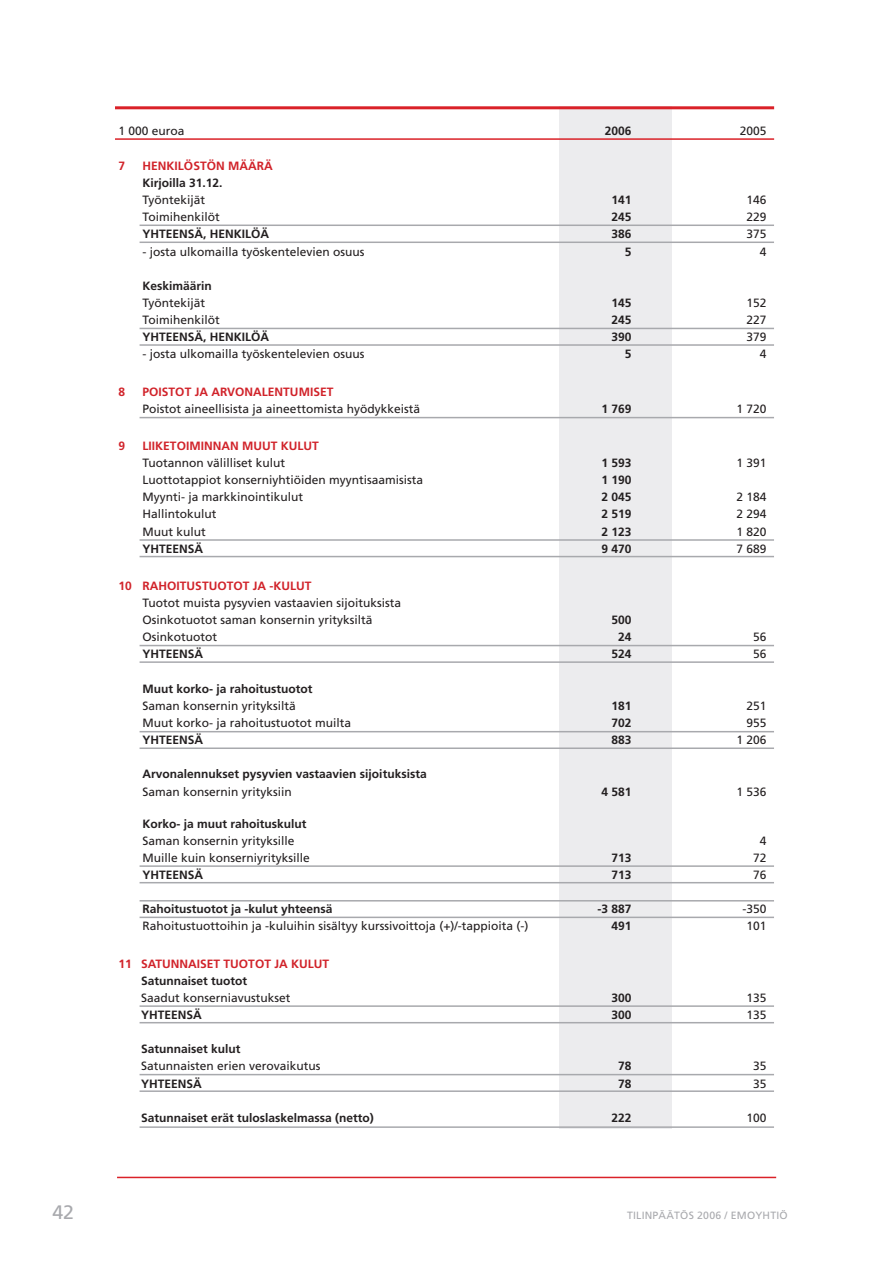
<style>
.page{position:relative;width:893px;height:1263px;background:#fff}
.page>*{position:absolute;margin:0;border:0;box-sizing:border-box;transform-origin:0 0}
.t1{font:19.5px "Frutiger";color:#a8a9ad}
.t2{font:12px/17.1px "Frutiger";color:#231f20}
.t3{font:700 12px "Frutiger";color:#231f20}
.t4{font:700 12px "Frutiger";color:#d1232a}
.t5{font:10.5px "Frutiger";letter-spacing:.02em;color:#a8a9ad}
</style>
<div class="page">
<hr style="left:117px;top:1177px;width:659px;height:1px;background:#da2128">
<div style="left:559px;top:106px;width:112px;height:1022px;background:#ececee"></div>
<hr style="left:115px;top:106px;width:659px;height:3px;background:#da2128">
<hr style="left:115px;top:138px;width:659px;height:2px;background:#da2128">
<hr style="left:140px;top:417px;width:634px;height:1px;background:#a8a9ad">
<hr style="left:140px;top:225px;width:634px;height:1px;background:#a8a9ad">
<hr style="left:140px;top:344px;width:634px;height:2px;background:#a8a9ad">
<hr style="left:140px;top:328px;width:634px;height:1px;background:#a8a9ad">
<hr style="left:140px;top:556px;width:634px;height:1px;background:#a8a9ad">
<hr style="left:140px;top:539px;width:634px;height:2px;background:#a8a9ad">
<hr style="left:140px;top:661px;width:634px;height:2px;background:#a8a9ad">
<hr style="left:140px;top:645px;width:634px;height:1px;background:#a8a9ad">
<hr style="left:140px;top:916px;width:634px;height:2px;background:#a8a9ad">
<hr style="left:140px;top:900px;width:634px;height:1px;background:#a8a9ad">
<hr style="left:140px;top:882px;width:634px;height:1px;background:#a8a9ad">
<hr style="left:140px;top:865px;width:634px;height:2px;background:#a8a9ad">
<hr style="left:140px;top:1022px;width:634px;height:1px;background:#a8a9ad">
<hr style="left:140px;top:1005px;width:634px;height:2px;background:#a8a9ad">
<hr style="left:140px;top:1090px;width:634px;height:2px;background:#a8a9ad">
<hr style="left:140px;top:1074px;width:634px;height:1px;background:#a8a9ad">
<hr style="left:140px;top:1126px;width:634px;height:2px;background:#a8a9ad">
<hr style="left:140px;top:747px;width:634px;height:2px;background:#a8a9ad">
<hr style="left:140px;top:731px;width:634px;height:1px;background:#a8a9ad">
<hr style="left:140px;top:242px;width:634px;height:1px;background:#a8a9ad">
<p class="t2" style="left:119px;top:122px;width:68px">1 000 euroa</p>
<p class="t3" style="left:605px;top:124px;width:28px">2006</p>
<p class="t2" style="left:740px;top:122px;width:28px">2005</p>
<p class="t4" style="left:119px;top:159px;width:8px">7</p>
<p class="t4" style="left:143px;top:159px;width:132px">HENKILÖSTÖN MÄÄRÄ</p>
<p class="t3" style="left:143px;top:176px;width:82px">Kirjoilla 31.12.</p>
<p class="t2" style="left:143px;top:191px;width:64px">Työntekijät</p>
<p class="t3" style="left:612px;top:193px;width:22px">141</p>
<p class="t2" style="left:747px;top:191px;width:22px">146</p>
<p class="t2" style="left:143px;top:209px;width:79px">Toimihenkilöt</p>
<p class="t3" style="left:612px;top:210px;width:22px">245</p>
<p class="t2" style="left:747px;top:209px;width:22px">229</p>
<p class="t3" style="left:143px;top:227px;width:128px">YHTEENSÄ, HENKILÖÄ</p>
<p class="t3" style="left:612px;top:227px;width:22px">386</p>
<p class="t2" style="left:747px;top:226px;width:22px">375</p>
<p class="t2" style="left:143px;top:243px;width:224px">- josta ulkomailla työskentelevien osuus</p>
<p class="t3" style="left:625px;top:244px;width:8px">5</p>
<p class="t2" style="left:760px;top:243px;width:8px">4</p>
<p class="t3" style="left:143px;top:279px;width:71px">Keskimäärin</p>
<p class="t2" style="left:143px;top:294px;width:64px">Työntekijät</p>
<p class="t3" style="left:612px;top:296px;width:22px">145</p>
<p class="t2" style="left:747px;top:294px;width:22px">152</p>
<p class="t2" style="left:143px;top:311px;width:79px">Toimihenkilöt</p>
<p class="t3" style="left:612px;top:313px;width:22px">245</p>
<p class="t2" style="left:747px;top:311px;width:22px">227</p>
<p class="t3" style="left:143px;top:330px;width:128px">YHTEENSÄ, HENKILÖÄ</p>
<p class="t3" style="left:612px;top:330px;width:22px">390</p>
<p class="t2" style="left:747px;top:328px;width:22px">379</p>
<p class="t2" style="left:143px;top:346px;width:224px">- josta ulkomailla työskentelevien osuus</p>
<p class="t3" style="left:625px;top:347px;width:8px">5</p>
<p class="t2" style="left:760px;top:346px;width:8px">4</p>
<p class="t4" style="left:119px;top:384px;width:8px">8</p>
<p class="t4" style="left:143px;top:384px;width:192px">POISTOT JA ARVONALENTUMISET</p>
<p class="t2" style="left:143px;top:400px;width:279px">Poistot aineellisista ja aineettomista hyödykkeistä</p>
<p class="t3" style="left:602px;top:401px;width:32px">1 769</p>
<p class="t2" style="left:737px;top:400px;width:32px">1 720</p>
<p class="t4" style="left:119px;top:439px;width:8px">9</p>
<p class="t4" style="left:143px;top:439px;width:178px">LIIKETOIMINNAN MUUT KULUT</p>
<p class="t2" style="left:143px;top:454px;width:144px">Tuotannon välilliset kulut</p>
<p class="t3" style="left:602px;top:456px;width:32px">1 593</p>
<p class="t2" style="left:737px;top:454px;width:32px">1 391</p>
<p class="t2" style="left:143px;top:471px;width:282px">Luottotappiot konserniyhtiöiden myyntisaamisista</p>
<p class="t3" style="left:602px;top:473px;width:32px">1 190</p>
<p class="t2" style="left:143px;top:489px;width:162px">Myynti- ja markkinointikulut</p>
<p class="t3" style="left:602px;top:490px;width:32px">2 045</p>
<p class="t2" style="left:737px;top:489px;width:32px">2 184</p>
<p class="t2" style="left:143px;top:506px;width:76px">Hallintokulut</p>
<p class="t3" style="left:602px;top:507px;width:32px">2 519</p>
<p class="t2" style="left:737px;top:506px;width:32px">2 294</p>
<p class="t2" style="left:143px;top:523px;width:65px">Muut kulut</p>
<p class="t3" style="left:602px;top:524px;width:32px">2 123</p>
<p class="t2" style="left:737px;top:523px;width:32px">1 820</p>
<p class="t3" style="left:143px;top:541px;width:62px">YHTEENSÄ</p>
<p class="t3" style="left:602px;top:541px;width:32px">9 470</p>
<p class="t2" style="left:737px;top:540px;width:32px">7 689</p>
<p class="t4" style="left:119px;top:579px;width:194px">10 RAHOITUSTUOTOT JA -KULUT</p>
<p class="t2" style="left:143px;top:594px;width:260px">Tuotot muista pysyvien vastaavien sijoituksista<br>Osinkotuotot saman konsernin yrityksiltä</p>
<p class="t3" style="left:612px;top:613px;width:22px">500</p>
<p class="t2" style="left:143px;top:629px;width:76px">Osinkotuotot</p>
<p class="t3" style="left:618px;top:630px;width:15px">24</p>
<p class="t2" style="left:753px;top:629px;width:15px">56</p>
<p class="t3" style="left:143px;top:647px;width:62px">YHTEENSÄ</p>
<p class="t3" style="left:612px;top:647px;width:22px">524</p>
<p class="t2" style="left:753px;top:646px;width:15px">56</p>
<p class="t3" style="left:143px;top:681px;width:172px">Muut korko- ja rahoitustuotot</p>
<p class="t2" style="left:143px;top:697px;width:155px">Saman konsernin yrityksiltä</p>
<p class="t3" style="left:612px;top:699px;width:22px">181</p>
<p class="t2" style="left:747px;top:697px;width:22px">251</p>
<p class="t2" style="left:143px;top:714px;width:210px">Muut korko- ja rahoitustuotot muilta</p>
<p class="t3" style="left:612px;top:716px;width:22px">702</p>
<p class="t2" style="left:747px;top:714px;width:22px">955</p>
<p class="t3" style="left:143px;top:733px;width:62px">YHTEENSÄ</p>
<p class="t3" style="left:612px;top:733px;width:22px">883</p>
<p class="t2" style="left:737px;top:731px;width:32px">1 206</p>
<p class="t3" style="left:143px;top:767px;width:286px">Arvonalennukset pysyvien vastaavien sijoituksista</p>
<p class="t2" style="left:143px;top:783px;width:151px">Saman konsernin yrityksiin</p>
<p class="t3" style="left:602px;top:784px;width:32px">4 581</p>
<p class="t2" style="left:737px;top:783px;width:32px">1 536</p>
<p class="t3" style="left:143px;top:816px;width:166px">Korko- ja muut rahoituskulut</p>
<p class="t2" style="left:143px;top:832px;width:154px">Saman konsernin yrityksille</p>
<p class="t2" style="left:760px;top:832px;width:8px">4</p>
<p class="t2" style="left:143px;top:849px;width:169px">Muille kuin konserniyrityksille</p>
<p class="t3" style="left:612px;top:851px;width:22px">713</p>
<p class="t2" style="left:753px;top:849px;width:15px">72</p>
<p class="t3" style="left:143px;top:868px;width:62px">YHTEENSÄ</p>
<p class="t3" style="left:612px;top:868px;width:22px">713</p>
<p class="t2" style="left:753px;top:866px;width:15px">76</p>
<p class="t3" style="left:143px;top:902px;width:192px">Rahoitustuotot ja -kulut yhteensä</p>
<p class="t3" style="left:598px;top:902px;width:36px">-3 887</p>
<p class="t2" style="left:743px;top:901px;width:26px">-350</p>
<p class="t2" style="left:143px;top:918px;width:387px">Rahoitustuottoihin ja -kuluihin sisältyy kurssivoittoja (+)/-tappioita (-)</p>
<p class="t3" style="left:612px;top:919px;width:22px">491</p>
<p class="t2" style="left:747px;top:918px;width:22px">101</p>
<p class="t4" style="left:119px;top:956px;width:212px">11 SATUNNAISET TUOTOT JA KULUT</p>
<p class="t3" style="left:141px;top:973px;width:108px">Satunnaiset tuotot</p>
<p class="t2" style="left:141px;top:989px;width:151px">Saadut konserniavustukset</p>
<p class="t3" style="left:612px;top:991px;width:22px">300</p>
<p class="t2" style="left:747px;top:989px;width:22px">135</p>
<p class="t3" style="left:141px;top:1008px;width:62px">YHTEENSÄ</p>
<p class="t3" style="left:612px;top:1008px;width:22px">300</p>
<p class="t2" style="left:747px;top:1006px;width:22px">135</p>
<p class="t3" style="left:141px;top:1042px;width:101px">Satunnaiset kulut</p>
<p class="t2" style="left:141px;top:1058px;width:181px">Satunnaisten erien verovaikutus</p>
<p class="t3" style="left:618px;top:1059px;width:15px">78</p>
<p class="t2" style="left:753px;top:1058px;width:15px">35</p>
<p class="t3" style="left:141px;top:1076px;width:62px">YHTEENSÄ</p>
<p class="t3" style="left:618px;top:1076px;width:15px">78</p>
<p class="t2" style="left:753px;top:1075px;width:15px">35</p>
<p class="t3" style="left:141px;top:1110px;width:234px">Satunnaiset erät tuloslaskelmassa (netto)</p>
<p class="t3" style="left:612px;top:1110px;width:22px">222</p>
<p class="t2" style="left:747px;top:1109px;width:22px">100</p>
<h1 class="t1" style="left:52px;top:1201px;width:23px">42</h1>
<p class="t5" style="left:627px;top:1209px;width:162px">TILINPÄÄTÖS 2006 / EMOYHTIÖ</p>
</div>
